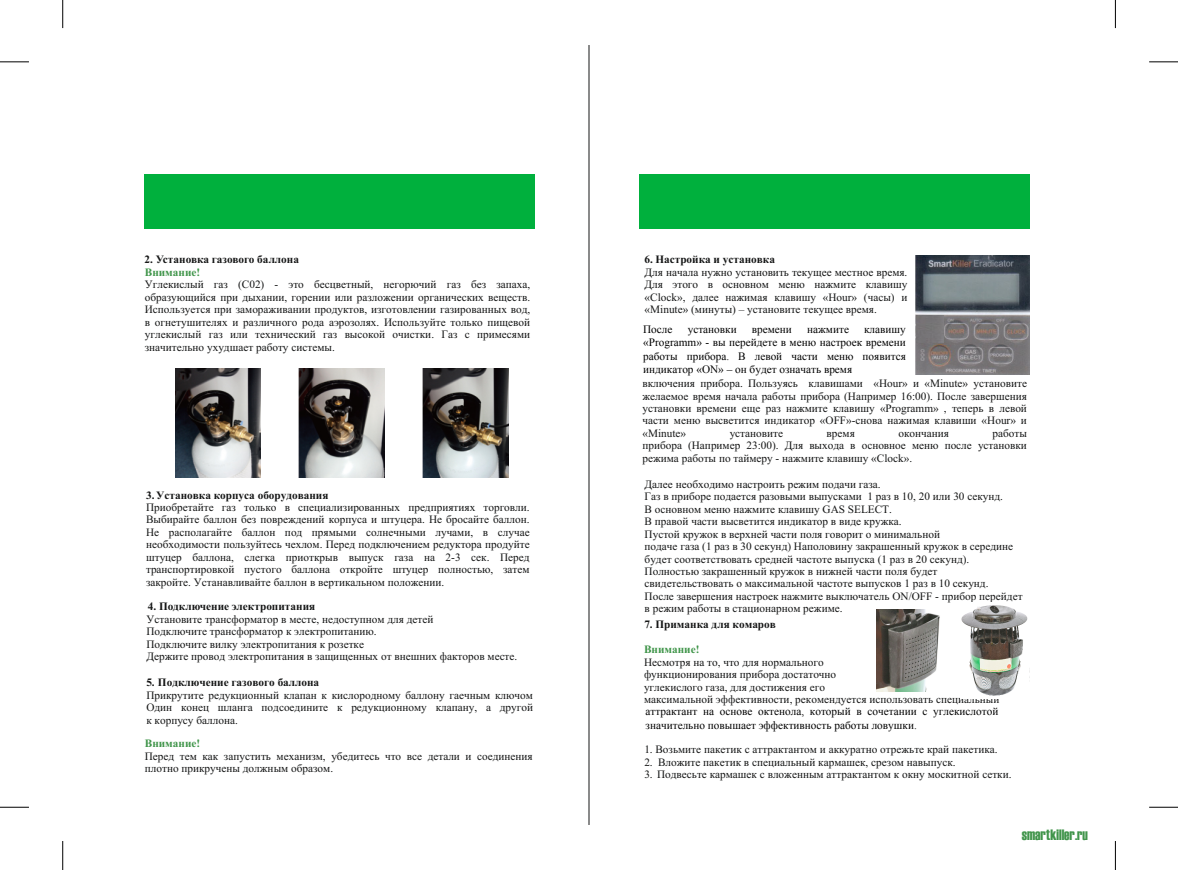
<style>
.page{position:relative;width:1178px;height:870px;background:#fff}
.page>*{position:absolute;margin:0;border:0;box-sizing:border-box;transform-origin:0 0}
.t1{font:15px "Haettenschweiler";color:#40944a}
.t2{font:11.25px/12.5px "Times New Roman";color:#151616;text-align:justify}
.t3{font:11.25px/13.5px "Times New Roman";color:#000;text-align:justify}
.t4{font:700 11.25px "Times New Roman";color:#151616}
.t5{font:700 11.25px "Times New Roman";color:#40954a}
</style>
<div class="page">
<div style="left:145px;top:175px;width:390px;height:54px;background:#00b03d"></div>
<div style="left:639px;top:175px;width:390px;height:54px;background:#00b03d"></div>
<img style="left:915px;top:256px;width:114px;height:118px">
<img style="left:422px;top:369px;width:86px;height:108px">
<img style="left:175px;top:369px;width:86px;height:108px">
<img style="left:299px;top:369px;width:85px;height:108px">
<hr style="left:589px;top:45px;width:1px;height:780px;background:#151616">
<img style="left:961px;top:605px;width:67px;height:91px">
<img style="left:876px;top:609px;width:64px;height:82px">
<svg style="left:0;top:807px;width:29px;height:1px"></svg>
<svg style="left:63px;top:841px;width:1px;height:29px"></svg>
<svg style="left:0;top:62px;width:29px;height:1px"></svg>
<svg style="left:63px;top:0;width:1px;height:28px"></svg>
<svg style="left:1149px;top:62px;width:29px;height:1px"></svg>
<svg style="left:1115px;top:0;width:1px;height:28px"></svg>
<svg style="left:1149px;top:807px;width:29px;height:1px"></svg>
<svg style="left:1115px;top:841px;width:1px;height:29px"></svg>
<img style="left:916px;top:315px;width:27px;height:27px">
<p class="t4" style="left:145px;top:256px;width:156px">2. Установка газового баллона</p>
<p class="t5" style="left:145px;top:268px;width:57px">Внимание!</p>
<p class="t2" style="left:145px;top:279px;width:387px">Углекислый газ (С02) - это бесцветный, негорючий газ без запаха, образующийся при дыхании, горении или разложении органических веществ.<br>Используется при замораживании продуктов, изготовлении газированных вод, в огнетушителях и различного рода аэрозолях. Используйте только пищевой углекислый газ или технический газ высокой очистки. Газ с примесями значительно ухудшает работу системы.</p>
<p class="t4" style="left:146px;top:491px;width:184px">3. Установка корпуса оборудования</p>
<p class="t2" style="left:146px;top:502px;width:385px">Приобретайте газ только в специализированных предприятиях торговли.<br>Выбирайте баллон без повреждений корпуса и штуцера. Не бросайте баллон.<br>Не располагайте баллон под прямыми солнечными лучами, в случае необходимости пользуйтесь чехлом. Перед подключением редуктора продуйте штуцер баллона, слегка приоткрыв выпуск газа на 2-3 сек. Перед транспортировкой пустого баллона откройте штуцер полностью, затем закройте. Устанавливайте баллон в вертикальном положении.</p>
<p class="t4" style="left:148px;top:602px;width:169px">4. Подключение электропитания</p>
<p class="t2" style="left:146px;top:614px;width:372px;text-align:left">Установите трансформатор в месте, недоступном для детей<br>Подключите трансформатор к электропитанию.<br>Подключите вилку электропитания к розетке<br>Держите провод электропитания в защищенных от внешних факторов месте.</p>
<p class="t4" style="left:146px;top:678px;width:174px">5. Подключение газового баллона</p>
<p class="t2" style="left:146px;top:690px;width:388px">Прикрутите редукционный клапан к кислородному баллону гаечным ключом Один конец шланга подсоедините к редукционному клапану, а другой к корпусу баллона.</p>
<p class="t5" style="left:145px;top:739px;width:57px">Внимание!</p>
<p class="t2" style="left:145px;top:751px;width:389px">Перед тем как запустить механизм, убедитесь что все детали и соединения плотно прикручены должным образом.</p>
<p class="t4" style="left:645px;top:255px;width:132px">6. Настройка и установка</p>
<p class="t2" style="left:645px;top:267px;width:264px">Для начала нужно установить текущее местное время.<br>Для этого в основном меню нажмите клавишу «Clock», далее нажимая клавишу «Hour» (часы) и «Minute» (минуты) – установите текущее время.</p>
<p class="t3" style="left:643px;top:322px;width:31px">После</p>
<p class="t3" style="left:688px;top:322px;width:50px">установки</p>
<p class="t3" style="left:752px;top:322px;width:42px">времени</p>
<p class="t3" style="left:807px;top:322px;width:43px">нажмите</p>
<p class="t3" style="left:643px;top:322px;width:264px;text-indent:221px">клавишу «Programm» - вы перейдете в меню настроек времени работы прибора. В левой части меню появится индикатор «ON» – он будет означать время</p>
<p class="t2" style="left:642px;top:378px;width:386px">включения прибора. Пользуясь клавишами «Hour» и «Minute» установите желаемое время начала работы прибора (Например 16:00). После завершения установки времени еще раз нажмите клавишу «Programm» , теперь в левой части меню высветится индикатор «OFF»-снова нажимая клавиши «Hour» и «Minute»</p>
<p class="t2" style="left:642px;top:428px;width:386px;text-indent:350px">работы прибора (Например 23:00). Для выхода в основное меню после установки режима работы по таймеру - нажмите клавишу «Clock».</p>
<p class="t2" style="left:645px;top:478px;width:379px;text-align:left">Далее необходимо настроить режим подачи газа.<br>Газ в приборе подается разовыми выпусками 1 раз в 10, 20 или 30 секунд.<br>В основном меню нажмите клавишу GAS SELECT.<br>В правой части высветится индикатор в виде кружка.<br>Пустой кружок в верхней части поля говорит о минимальной<br>подаче газа (1 раз в 30 секунд) Наполовину закрашенный кружок в середине будет соответствовать средней частоте выпуска (1 раз в 20 секунд).<br>Полностью закрашенный кружок в нижней части поля будет свидетельствовать о максимальной частоте выпусков 1 раз в 10 секунд.<br>После завершения настроек нажмите выключатель ON/OFF - прибор перейдет в режим работы в стационарном режиме.</p>
<p class="t4" style="left:644px;top:620px;width:133px">7. Приманка для комаров</p>
<p class="t5" style="left:644px;top:645px;width:57px">Внимание!</p>
<p class="t2" style="left:644px;top:656px;width:357px;text-align:left">Несмотря на то, что для нормального<br>функционирования прибора достаточно<br>углекислого газа, для достижения его<br>максимальной эффективности, рекомендуется использовать специальный</p>
<p class="t2" style="left:644px;top:744px;width:355px">1. Возьмите пакетик с аттрактантом и аккуратно отрежьте край пакетика.</p>
<p class="t2" style="left:644px;top:756px;width:313px">2. Вложите пакетик в специальный кармашек, срезом навыпуск.</p>
<p class="t2" style="left:644px;top:769px;width:369px">3. Подвесьте кармашек с вложенным аттрактантом к окну москитной сетки.</p>
<p class="t2" style="left:730px;top:428px;width:55px">установите</p>
<p class="t2" style="left:826px;top:428px;width:30px">время</p>
<p class="t2" style="left:898px;top:428px;width:52px">окончания</p>
<p class="t3" style="left:646px;top:704px;width:354px">аттрактант на основе октенола, который в сочетании с углекислотой значительно повышает эффективность работы ловушки.</p>
<h1 class="t1" style="left:1022px;top:824px;width:68px">smartkiller.ru</h1>
</div>
